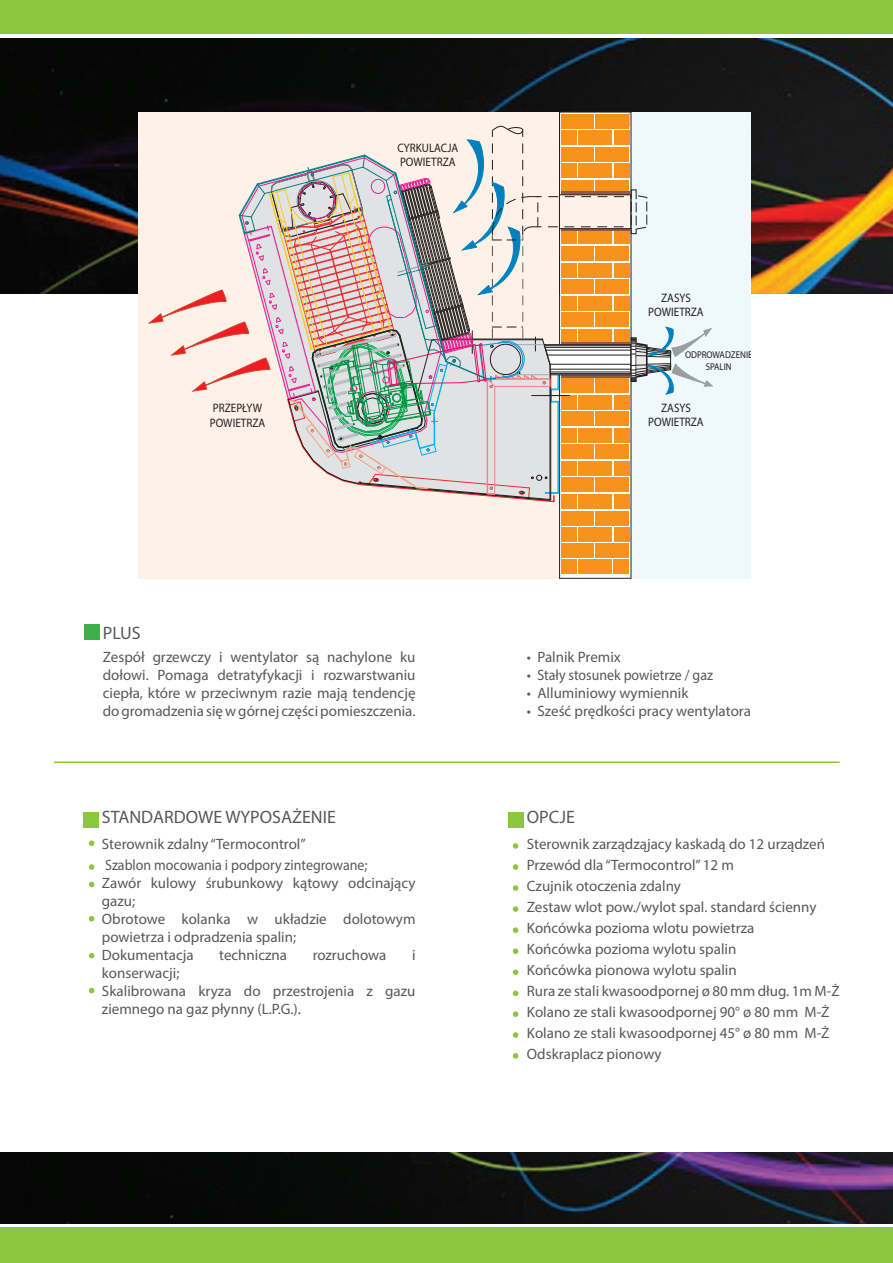
<style>
.page{position:relative;width:893px;height:1263px;background:#fff}
.page>*{position:absolute;margin:0;border:0;box-sizing:border-box;transform-origin:0 0}
.t1{font:18px "Myriad Pro";color:#57585a}
.t2{font:15px/18px "Myriad Pro";color:#57585a}
.t3{font:15px "Myriad Pro";color:#57585a;scale:.93 1}
.t4{font:12.3px/14.9px "Helvetica";color:#231f20;scale:.9 1}
.t5{font:9.9px/11.9px "Helvetica";color:#231f20;text-align:center;scale:.9 1}
</style>
<div class="page">
<img style="left:0;top:38px;width:893px;height:255px">
<img style="left:0;top:1152px;width:893px;height:72px">
<div style="left:0;top:0;width:893px;height:34px;background:#8bc63e"></div>
<div style="left:0;top:1228px;width:893px;height:35px;background:#8bc63e"></div>
<div style="left:84px;top:625px;width:15px;height:15px;background:#40ae49"></div>
<div style="left:138px;top:112px;width:421px;height:466px;background:#fef2e8"></div>
<div style="left:631px;top:112px;width:119px;height:466px;background:#eef8fd"></div>
<svg style="left:561px;top:502px;width:68px;height:72px"></svg>
<hr style="left:560px;top:578px;width:71px;height:1px;background:#231f20">
<div style="left:578px;top:494px;width:34px;height:15px;background:#f7931d"></div>
<div style="left:561px;top:494px;width:15px;height:15px;background:#f7931d"></div>
<div style="left:614px;top:494px;width:15px;height:15px;background:#f7931d"></div>
<div style="left:595px;top:511px;width:34px;height:14px;background:#f7931d"></div>
<div style="left:561px;top:511px;width:32px;height:14px;background:#f7931d"></div>
<div style="left:595px;top:543px;width:34px;height:15px;background:#f7931d"></div>
<div style="left:561px;top:543px;width:32px;height:15px;background:#f7931d"></div>
<div style="left:578px;top:559px;width:34px;height:15px;background:#f7931d"></div>
<div style="left:561px;top:559px;width:15px;height:15px;background:#f7931d"></div>
<div style="left:614px;top:559px;width:15px;height:15px;background:#f7931d"></div>
<div style="left:578px;top:527px;width:34px;height:15px;background:#f7931d"></div>
<div style="left:561px;top:527px;width:15px;height:15px;background:#f7931d"></div>
<div style="left:614px;top:527px;width:15px;height:15px;background:#f7931d"></div>
<svg style="left:149px;top:112px;width:565px;height:390px"></svg>
<div style="left:83px;top:812px;width:15px;height:15px;background:#8bc63e"></div>
<div style="left:508px;top:812px;width:15px;height:15px;background:#8bc63e"></div>
<svg style="left:89px;top:840px;width:5px;height:6px"></svg>
<svg style="left:513px;top:843px;width:5px;height:6px"></svg>
<svg style="left:513px;top:864px;width:5px;height:6px"></svg>
<svg style="left:513px;top:885px;width:5px;height:6px"></svg>
<svg style="left:513px;top:906px;width:5px;height:6px"></svg>
<svg style="left:513px;top:927px;width:5px;height:6px"></svg>
<svg style="left:513px;top:948px;width:5px;height:6px"></svg>
<svg style="left:513px;top:969px;width:5px;height:6px"></svg>
<svg style="left:513px;top:990px;width:5px;height:6px"></svg>
<svg style="left:513px;top:1011px;width:5px;height:6px"></svg>
<svg style="left:513px;top:1032px;width:5px;height:6px"></svg>
<svg style="left:513px;top:1053px;width:5px;height:5px"></svg>
<svg style="left:89px;top:864px;width:5px;height:6px"></svg>
<svg style="left:89px;top:953px;width:5px;height:5px"></svg>
<svg style="left:89px;top:916px;width:5px;height:5px"></svg>
<hr style="left:54px;top:761px;width:786px;height:2px;background:#8bc63e">
<svg style="left:89px;top:882px;width:5px;height:5px"></svg>
<svg style="left:89px;top:988px;width:5px;height:5px"></svg>
<p class="t4" style="left:210px;top:400px;width:63px">PRZEPŁYW<br>POWIETRZA</p>
<p class="t4" style="left:397px;top:140px;width:69px">CYRKULACJA<br>POWIETRZA</p>
<p class="t4" style="left:648px;top:290px;width:63px;text-align:center">ZASYS<br>POWIETRZA</p>
<p class="t5" style="left:685px;top:349px;width:77px">ODPROWADZENIE<br>SPALIN</p>
<p class="t4" style="left:648px;top:400px;width:63px;text-align:center">ZASYS<br>POWIETRZA</p>
<p class="t1" style="left:103px;top:622px;width:39px">PLUS</p>
<p class="t2" style="left:103px;top:648px;width:314px;text-align:justify">Zespół grzewczy i wentylator są nachylone ku dołowi. Pomaga detratyfykacji i rozwarstwaniu ciepła, które w przeciwnym razie mają tendencję do gromadzenia się w górnej części pomieszczenia.</p>
<p class="t1" style="left:102px;top:805px;width:235px">STANDARDOWE WYPOSAŻENIE</p>
<p class="t2" style="left:102px;top:834px;width:205px">Sterownik zdalny “Termocontrol”</p>
<p class="t3" style="left:105px;top:855px;width:284px">Szablon mocowania i podpory zintegrowane;</p>
<p class="t2" style="left:102px;top:873px;width:315px">Zawór kulowy śrubunkowy kątowy odcinający gazu;</p>
<p class="t2" style="left:102px;top:909px;width:315px">Obrotowe kolanka w układzie dolotowym powietrza i odpradzenia spalin;</p>
<p class="t2" style="left:102px;top:945px;width:93px">Dokumentacja</p>
<p class="t2" style="left:219px;top:945px;width:69px">techniczna</p>
<p class="t2" style="left:313px;top:945px;width:75px">rozruchowa</p>
<p class="t2" style="left:412px;top:945px;width:5px">i</p>
<p class="t2" style="left:102px;top:963px;width:79px">konserwacji;</p>
<p class="t2" style="left:102px;top:981px;width:315px">Skalibrowana kryza do przestrojenia z gazu ziemnego na gaz płynny (L.P.G.).</p>
<p class="t2" style="left:527px;top:648px;width:95px">• Palnik Premix</p>
<p class="t2" style="left:527px;top:666px;width:188px">• Stały stosunek powietrze / gaz</p>
<p class="t2" style="left:527px;top:684px;width:163px">• Alluminiowy wymiennik</p>
<p class="t2" style="left:527px;top:702px;width:226px">• Sześć prędkości pracy wentylatora</p>
<p class="t1" style="left:527px;top:805px;width:50px">OPCJE</p>
<p class="t2" style="left:527px;top:834px;width:300px">Sterownik zarządząjacy kaskadą do 12 urządzeń</p>
<p class="t2" style="left:527px;top:855px;width:209px">Przewód dla “Termocontrol” 12 m</p>
<p class="t2" style="left:527px;top:876px;width:156px">Czujnik otoczenia zdalny</p>
<p class="t2" style="left:527px;top:897px;width:291px">Zestaw wlot pow./wylot spal. standard ścienny</p>
<p class="t2" style="left:527px;top:918px;width:229px">Końcówka pozioma wlotu powietrza</p>
<p class="t2" style="left:527px;top:939px;width:211px">Końcówka pozioma wylotu spalin</p>
<p class="t2" style="left:527px;top:960px;width:211px">Końcówka pionowa wylotu spalin</p>
<p class="t2" style="left:527px;top:981px;width:314px">Rura ze stali kwasoodpornej ø 80 mm dług. 1m M-Ż</p>
<p class="t2" style="left:527px;top:1002px;width:304px">Kolano ze stali kwasoodpornej 90° ø 80 mm M-Ż</p>
<p class="t2" style="left:527px;top:1023px;width:304px">Kolano ze stali kwasoodpornej 45° ø 80 mm M-Ż</p>
<p class="t2" style="left:527px;top:1044px;width:136px">Odskraplacz pionowy</p>
</div>
